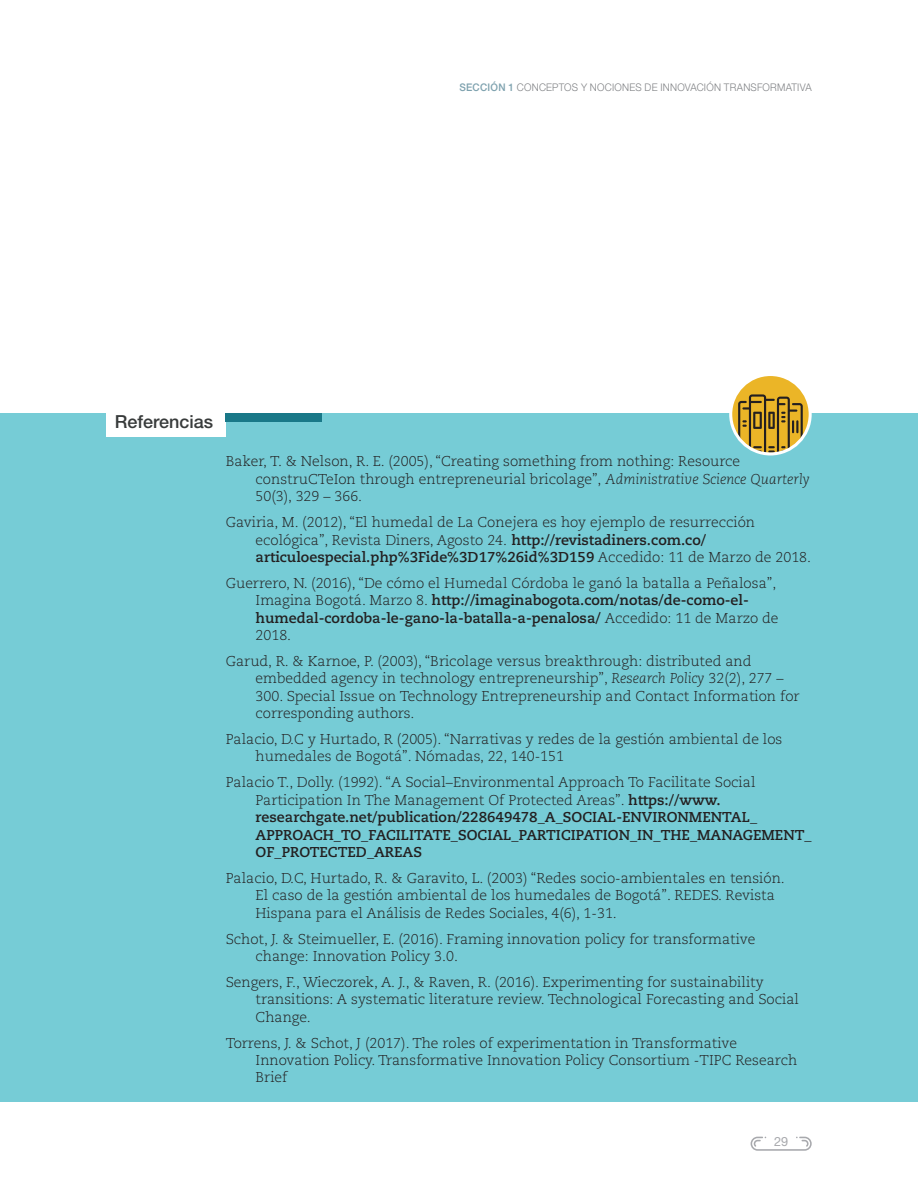
<style>
.page{position:relative;width:918px;height:1188px;background:#fff}
.page>*{position:absolute;margin:0;border:0;box-sizing:border-box;transform-origin:0 0}
.Sub_1{font:500 18px "Helvetica Neue LT Std";color:#383b3b}
.Biblio_tex{font:300 14.25px/17.4px "Caecilia LT Std";color:#231f20}
.Biblio_tex-2{font:700 14.25px/17.4px "Caecilia LT Std";color:#231f20}
.t1{font:12.75px "Helvetica Neue LT Std";color:#a8a9ad}
.conriza_izq{font:300 10.5px "Helvetica Neue LT Std";letter-spacing:.025em;color:#808285;scale:.95 1}
.s1{font-weight:500;color:#7da1ae}
.s2{font-style:italic}
.s3{font-weight:700}
.s4{font-weight:300}
</style>
<div class="page">
<svg style="left:751px;top:1137px;width:61px;height:14px"></svg>
<div style="left:0;top:413px;width:918px;height:689px;background:#76ccd6"></div>
<div style="left:106px;top:407px;width:120px;height:30px;background:#fff"></div>
<div style="left:731px;top:375px;width:79px;height:79px;background:#ebb527;border-radius:50%"></div>
<svg style="left:738px;top:394px;width:65px;height:60px"></svg>
<div style="left:729px;top:373px;width:83px;height:82px;border:3px solid #fff;border-radius:50%"></div>
<div style="left:226px;top:413px;width:96px;height:9px;background:#197888"></div>
<p class="conriza_izq" style="left:459px;top:81px;width:372px"><span class="s1">SECCIÓN 1</span> CONCEPTOS Y NOCIONES DE INNOVACIÓN TRANSFORMATIVA</p>
<p class="Sub_1" style="left:115px;top:411px;width:100px">Referencias</p>
<p class="Biblio_tex" style="left:256px;top:453px;width:556px;text-indent:-30px">Baker, T. &amp; Nelson, R. E. (2005), “Creating something from nothing: Resource construCTeIon through entrepreneurial bricolage”, <span class="s2">Administrative Science Quarterly<br></span>50(3), 329 – 366.</p>
<p class="Biblio_tex" style="left:256px;top:514px;width:557px;text-indent:-30px">Gaviria, M. (2012), “El humedal de La Conejera es hoy ejemplo de resurrección ecológica”, Revista Diners, Agosto 24. <span class="s3">http://revistadiners.com.co/ articuloespecial.php%3Fide%3D17%26id%3D159</span> Accedido: 11 de Marzo de 2018.</p>
<p class="Biblio_tex" style="left:256px;top:575px;width:525px;text-indent:-30px">Guerrero, N. (2016), “De cómo el Humedal Córdoba le ganó la batalla a Peñalosa”, Imagina Bogotá. Marzo 8. <span class="s3">http://imaginabogota.com/notas/de-como-el&shy;humedal-cordoba-le-gano-la-batalla-a-penalosa/</span> Accedido: 11 de Marzo de 2018.</p>
<p class="Biblio_tex" style="left:256px;top:653px;width:546px;text-indent:-30px">Garud, R. &amp; Karnoe, P. (2003), “Bricolage versus breakthrough: distributed and embedded agency in technology entrepreneurship”, <span class="s2">Research Policy</span> 32(2), 277 – 300. Special Issue on Technology Entrepreneurship and Contact Information for corresponding authors.</p>
<p class="Biblio_tex" style="left:256px;top:731px;width:528px;text-indent:-30px">Palacio, D.C y Hurtado, R (2005). “Narrativas y redes de la gestión ambiental de los humedales de Bogotá”. Nómadas, 22, 140-151</p>
<p class="Biblio_tex-2" style="left:256px;top:774px;width:558px;text-indent:-30px"><span class="s4">Palacio T., Dolly. (1992). “A Social–Environmental Approach To Facilitate Social Participation In The Management Of Protected Areas”.</span> https://www. researchgate.net/publication/228649478_A_SOCIAL-ENVIRONMENTAL_ APPROACH_TO_FACILITATE_SOCIAL_PARTICIPATION_IN_THE_MANAGEMENT_ OF_PROTECTED_AREAS</p>
<p class="Biblio_tex" style="left:256px;top:870px;width:531px;text-indent:-30px">Palacio, D.C, Hurtado, R. &amp; Garavito, L. (2003) “Redes socio-ambientales en tensión.<br>El caso de la gestión ambiental de los humedales de Bogotá”. REDES. Revista<br>Hispana para el Análisis de Redes Sociales, 4(6), 1-31.</p>
<p class="Biblio_tex" style="left:256px;top:930px;width:501px;text-indent:-30px">Schot, J. &amp; Steimueller, E. (2016). Framing innovation policy for transformative change: Innovation Policy 3.0.</p>
<p class="Biblio_tex" style="left:256px;top:974px;width:545px;text-indent:-30px">Sengers, F., Wieczorek, A. J., &amp; Raven, R. (2016). Experimenting for sustainability transitions: A systematic literature review. Technological Forecasting and Social<br>Change.</p>
<p class="Biblio_tex" style="left:256px;top:1034px;width:543px;text-indent:-30px">Torrens, J. &amp; Schot, J (2017). The roles of experimentation in Transformative<br>Innovation Policy. Transformative Innovation Policy Consortium -TIPC Research<br>Brief</p>
<p class="t1" style="left:774px;top:1134px;width:16px">29</p>
</div>
